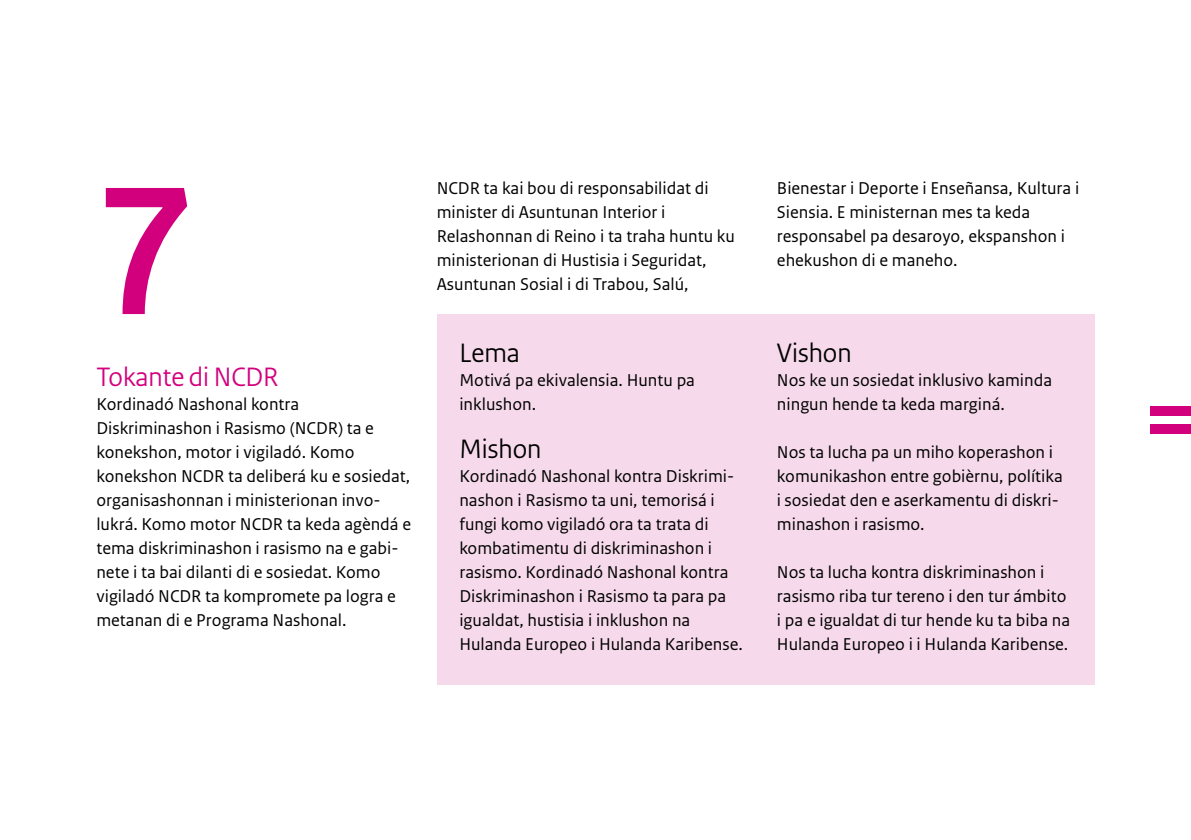
<style>
.page{position:relative;width:1191px;height:840px;background:#fff}
.page>*{position:absolute;margin:0;border:0;box-sizing:border-box;transform-origin:0 0}
.Hoofdstukcijfer{font:700 192px "Rijksoverheid Sans Heading";color:#d3007e}
.H3_04_RO_Paragraafkop_Sans{font:28px "Rijksoverheid Sans Heading";color:#000}
.H3_04_RO_Paragraafkop_Sans-2{font:28px "Rijksoverheid Sans Heading";color:#d3007e}
.P_10_RO_Broodtekst_Sans{font:18px/24px "Rijksoverheid Sans Text";color:#000}
</style>
<div class="page">
<div style="left:1150px;top:405px;width:41px;height:10px;background:#d3007e"></div>
<div style="left:1150px;top:424px;width:41px;height:10px;background:#d3007e"></div>
<div style="left:437px;top:314px;width:657px;height:370px;background:#f6daeb"></div>
<p class="Hoofdstukcijfer" style="left:96px;top:143px;width:100px">7</p>
<h3 class="H3_04_RO_Paragraafkop_Sans-2" style="left:96px;top:360px;width:184px">Tokante di NCDR</h3>
<p class="P_10_RO_Broodtekst_Sans" style="left:96px;top:392px;width:316px">Kordinadó Nashonal kontra Diskriminashon i Rasismo (NCDR) ta e konekshon, motor i vigiladó. Komo konekshon NCDR ta deliberá ku e sosiedat, organisashonnan i ministerionan invo&shy;lukrá. Komo motor NCDR ta keda agèndá e tema diskriminashon i rasismo na e gabi&shy;nete i ta bai dilanti di e sosiedat. Komo vigiladó NCDR ta kompromete pa logra e metanan di e Programa Nashonal.</p>
<p class="P_10_RO_Broodtekst_Sans" style="left:437px;top:176px;width:300px">NCDR ta kai bou di responsabilidat di minister di Asuntunan Interior i Relashonnan di Reino i ta traha huntu ku ministerionan di Hustisia i Seguridat, Asuntunan Sosial i di Trabou, Salú,</p>
<p class="P_10_RO_Broodtekst_Sans" style="left:777px;top:176px;width:304px">Bienestar i Deporte i Enseñansa, Kultura i Siensia. E ministernan mes ta keda responsabel pa desaroyo, ekspanshon i ehekushon di e maneho.</p>
<h3 class="H3_04_RO_Paragraafkop_Sans" style="left:459px;top:336px;width:62px">Lema</h3>
<p class="P_10_RO_Broodtekst_Sans" style="left:459px;top:368px;width:237px">Motivá pa ekivalensia. Huntu pa inklushon.</p>
<h3 class="H3_04_RO_Paragraafkop_Sans" style="left:459px;top:432px;width:84px">Mishon</h3>
<p class="P_10_RO_Broodtekst_Sans" style="left:459px;top:464px;width:285px">Kordinadó Nashonal kontra Diskrimi&shy;nashon i Rasismo ta uni, temorisá i fungi komo vigiladó ora ta trata di kombatimentu di diskriminashon i rasismo. Kordinadó Nashonal kontra Diskriminashon i Rasismo ta para pa igualdat, hustisia i inklushon na Hulanda Europeo i Hulanda Karibense.</p>
<h3 class="H3_04_RO_Paragraafkop_Sans" style="left:777px;top:336px;width:76px">Vishon</h3>
<p class="P_10_RO_Broodtekst_Sans" style="left:777px;top:368px;width:277px">Nos ke un sosiedat inklusivo kaminda ningun hende ta keda marginá.</p>
<p class="P_10_RO_Broodtekst_Sans" style="left:777px;top:440px;width:287px">Nos ta lucha pa un miho koperashon i komunikashon entre gobièrnu, polítika i sosiedat den e aserkamentu di diskri&shy;minashon i rasismo.</p>
<p class="P_10_RO_Broodtekst_Sans" style="left:777px;top:560px;width:295px">Nos ta lucha kontra diskriminashon i rasismo riba tur tereno i den tur ámbito i pa e igualdat di tur hende ku ta biba na Hulanda Europeo i i Hulanda Karibense.</p>
</div>
